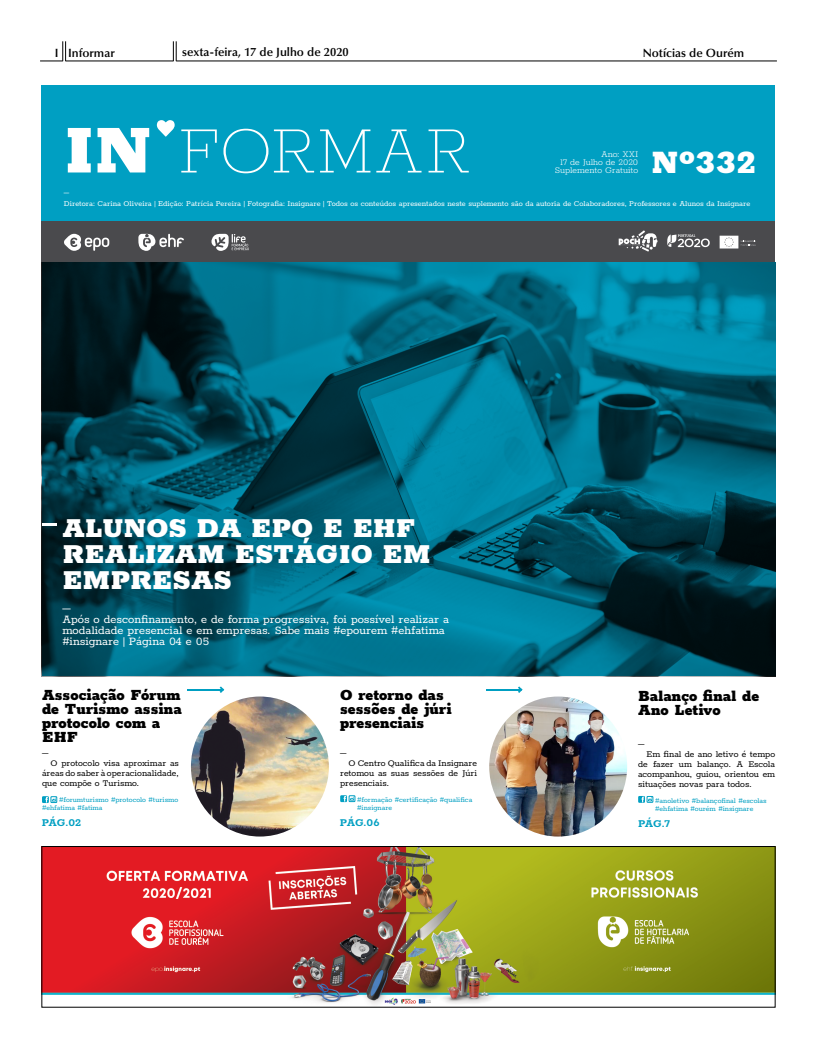
<style>
.page{position:relative;width:817px;height:1049px;background:#fff}
.page>*{position:absolute;margin:0;border:0;box-sizing:border-box;transform-origin:0 0}
.t1{font:100 76.4px "Rokkitt";letter-spacing:-.01em;color:#fff}
.t2{font:900 35.8px "Rokkitt";color:#fff}
.t3{font:900 30px/26px "Rokkitt";color:#fff}
.t4{font:900 17px/14px "Rokkitt";letter-spacing:.01em;color:#000}
.t5{font:13px/11px "Rokkitt";color:#fff}
.t6{font:600 12px "Optima LT Std";color:#000}
.t7{font:700 12px "Rokkitt";letter-spacing:-.01em;color:#009fc2}
.t8{font:10px/10px "Rokkitt";color:#000;text-align:justify}
.t9{font:300 9.9px/7.7px "Rokkitt";color:#fff;text-align:right}
.t10{font:8.5px/11px "Rokkitt";color:#fff}
.t11{font:8px/8px "Rokkitt";color:#009fc2}
.s1{font-weight:900}
</style>
<div class="page">
<hr style="left:66px;top:61px;width:107px;height:1px;background:#000">
<hr style="left:176px;top:61px;width:600px;height:1px;background:#000">
<svg style="left:40px;top:41px;width:26px;height:21px"></svg>
<svg style="left:173px;top:41px;width:4px;height:20px"></svg>
<div style="left:42px;top:85px;width:733px;height:177px;background:#009fc2"></div>
<img style="left:44px;top:848px;width:729px;height:157px">
<div style="left:42px;top:846px;width:733px;height:161px;border:1px solid #000"></div>
<div style="left:42px;top:221px;width:733px;height:41px;background:#4a4a4d"></div>
<svg style="left:64px;top:234px;width:45px;height:17px"></svg>
<svg style="left:138px;top:234px;width:46px;height:17px"></svg>
<svg style="left:618px;top:230px;width:39px;height:22px"></svg>
<svg style="left:667px;top:234px;width:42px;height:13px"></svg>
<svg style="left:719px;top:236px;width:36px;height:12px"></svg>
<svg style="left:157px;top:120px;width:18px;height:17px"></svg>
<svg style="left:211px;top:234px;width:38px;height:17px"></svg>
<svg style="left:42px;top:796px;width:15px;height:7px"></svg>
<svg style="left:638px;top:796px;width:15px;height:7px"></svg>
<img style="left:191px;top:696px;width:138px;height:140px">
<img style="left:489px;top:696px;width:138px;height:140px">
<hr style="left:187px;top:689px;width:35px;height:2px;background:#009fc2">
<svg style="left:219px;top:686px;width:5px;height:7px"></svg>
<hr style="left:485px;top:689px;width:35px;height:2px;background:#009fc2">
<svg style="left:518px;top:686px;width:4px;height:7px"></svg>
<svg style="left:340px;top:795px;width:15px;height:7px"></svg>
<svg style="left:42px;top:262px;width:733px;height:414px;background:#005b70"></svg>
<hr style="left:42px;top:523px;width:15px;height:3px;background:#fff">
<p class="t6" style="left:55px;top:46px;width:61px">I Informar</p>
<p class="t6" style="left:182px;top:45px;width:168px">sexta-feira, 17 de Julho de 2020</p>
<p class="t6" style="left:642px;top:46px;width:103px">Notícias de Ourém</p>
<h1 class="t1" style="left:64px;top:100px;width:409px"><span class="s1">IN</span> FORMAR</h1>
<p class="t9" style="left:560px;top:150px;width:80px">Ano: XXI<br>17 de Julho de 2020</p>
<p class="t9" style="left:554px;top:165px;width:85px">Suplemento Gratuito</p>
<h2 class="t2" style="left:651px;top:133px;width:107px">Nº332</h2>
<p class="t10" style="left:64px;top:187px;width:687px">–<br>Diretora: Carina Oliveira | Edição: Patrícia Pereira | Fotografia: Insignare | Todos os conteúdos apresentados neste suplemento são da autoria de Colaboradores, Professores e Alunos da Insignare</p>
<h3 class="t3" style="left:62px;top:512px;width:312px">Alunos da epo e ehf reali</h3>
<h3 class="t3" style="left:62px;top:538px;width:370px;text-indent:94px">zam estágio em empresas</h3>
<h3 class="t5" style="left:62px;top:602px;width:388px">–<br>Após o desconfinamento, e de forma progressiva, foi possível realizar a modalidade presencial e em empresas. Sabe mais #epourem #ehfatima #insignare | Página 04 e 05</h3>
<h3 class="t4" style="left:42px;top:686px;width:141px">Associação Fórum de Turismo assina protocolo com a<br>EHF</h3>
<h3 class="t4" style="left:340px;top:686px;width:113px">O retorno das sessões de júri presenciais</h3>
<p class="t8" style="left:42px;top:747px;width:8px">–</p>
<p class="t8" style="left:42px;top:757px;width:138px;text-indent:8px">O protocolo visa aproximar as áreas do saber à operacionalidade, que compõe o Turismo.</p>
<p class="t8" style="left:340px;top:747px;width:8px">–</p>
<p class="t8" style="left:340px;top:757px;width:138px;text-indent:8px">O Centro Qualifica da Insignare retomou as suas sessões de Júri presenciais.</p>
<h3 class="t4" style="left:638px;top:687px;width:122px">Balanço final de<br>Ano Letivo</h3>
<p class="t8" style="left:638px;top:738px;width:8px">–</p>
<p class="t8" style="left:638px;top:748px;width:139px;text-indent:8px">Em final de ano letivo é tempo de fazer um balanço. A Escola acompanhou, guiou, orientou em situações novas para todos.</p>
<p class="t11" style="left:357px;top:795px;width:117px">#formação #certificação #qualifica #insignare</p>
<p class="t11" style="left:42px;top:795px;width:138px;text-indent:17px">#forumturismo #protocolo #turismo #ehfatima #fatima</p>
<p class="t11" style="left:655px;top:796px;width:113px">#anoletivo #balançofinal #escolas #ehfatima #ourém #insignare</p>
<p class="t7" style="left:42px;top:814px;width:41px">PÁG.02</p>
<p class="t7" style="left:340px;top:814px;width:41px">PÁG.06</p>
<p class="t7" style="left:638px;top:814px;width:34px">PÁG.7</p>
</div>
